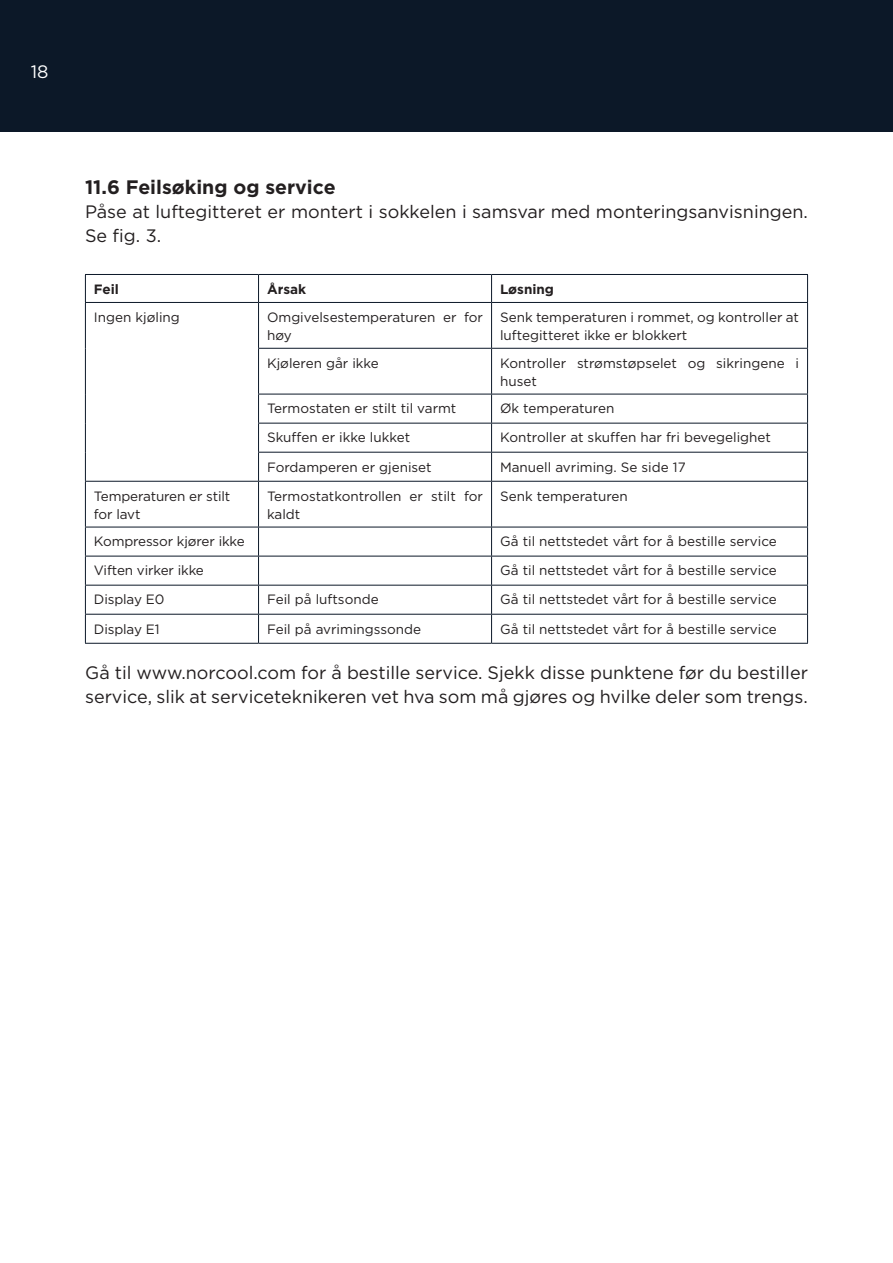
<style>
.page{position:relative;width:893px;height:1263px;background:#fff}
.page>*{position:absolute;margin:0;border:0;box-sizing:border-box;transform-origin:0 0}
.Mellomtittel{font:700 19.5px "Gotham";color:#231f20}
.Brødtekst{font:18px/24px "Gotham";color:#231f20}
.t1{font:18px "Gotham";color:#fff}
.Brødtekst-2{font:13.5px/18px "Gotham";color:#231f20}
.t2{font:700 13.5px "Gotham";color:#231f20}
</style>
<div class="page">
<div style="left:0;top:0;width:893px;height:132px;background:#0c1828"></div>
<hr style="left:85px;top:274px;width:174px;height:1px;background:#0c1828">
<svg style="left:85px;top:275px;width:1px;height:27px"></svg>
<hr style="left:259px;top:274px;width:233px;height:1px;background:#0c1828">
<svg style="left:258px;top:275px;width:1px;height:27px"></svg>
<hr style="left:492px;top:274px;width:316px;height:1px;background:#0c1828">
<svg style="left:491px;top:275px;width:1px;height:27px"></svg>
<svg style="left:807px;top:275px;width:1px;height:27px"></svg>
<hr style="left:85px;top:302px;width:174px;height:1px;background:#0c1828">
<hr style="left:85px;top:303px;width:1px;height:45px;background:#0c1828">
<hr style="left:259px;top:302px;width:233px;height:1px;background:#0c1828">
<hr style="left:258px;top:303px;width:1px;height:45px;background:#0c1828">
<hr style="left:492px;top:302px;width:316px;height:1px;background:#0c1828">
<hr style="left:491px;top:303px;width:1px;height:45px;background:#0c1828">
<hr style="left:807px;top:303px;width:1px;height:45px;background:#0c1828">
<hr style="left:85px;top:348px;width:1px;height:46px;background:#0c1828">
<hr style="left:258px;top:348px;width:234px;height:1px;background:#0c1828">
<hr style="left:258px;top:349px;width:1px;height:45px;background:#0c1828">
<hr style="left:492px;top:348px;width:316px;height:1px;background:#0c1828">
<hr style="left:491px;top:349px;width:1px;height:45px;background:#0c1828">
<hr style="left:807px;top:349px;width:1px;height:45px;background:#0c1828">
<hr style="left:258px;top:394px;width:234px;height:1px;background:#0c1828">
<hr style="left:492px;top:394px;width:316px;height:1px;background:#0c1828">
<hr style="left:258px;top:423px;width:234px;height:1px;background:#0c1828">
<hr style="left:492px;top:423px;width:316px;height:1px;background:#0c1828">
<svg style="left:85px;top:394px;width:1px;height:87px"></svg>
<hr style="left:258px;top:452px;width:234px;height:1px;background:#0c1828">
<svg style="left:258px;top:394px;width:1px;height:87px"></svg>
<hr style="left:492px;top:452px;width:316px;height:1px;background:#0c1828">
<svg style="left:491px;top:394px;width:1px;height:87px"></svg>
<svg style="left:807px;top:394px;width:1px;height:87px"></svg>
<hr style="left:85px;top:481px;width:174px;height:1px;background:#0c1828">
<hr style="left:85px;top:482px;width:1px;height:45px;background:#0c1828">
<hr style="left:259px;top:481px;width:233px;height:1px;background:#0c1828">
<hr style="left:258px;top:482px;width:1px;height:45px;background:#0c1828">
<hr style="left:492px;top:481px;width:316px;height:1px;background:#0c1828">
<hr style="left:491px;top:482px;width:1px;height:45px;background:#0c1828">
<hr style="left:807px;top:482px;width:1px;height:45px;background:#0c1828">
<hr style="left:85px;top:527px;width:174px;height:1px;background:#0c1828">
<hr style="left:259px;top:527px;width:233px;height:1px;background:#0c1828">
<hr style="left:492px;top:527px;width:316px;height:1px;background:#0c1828">
<hr style="left:85px;top:556px;width:174px;height:1px;background:#0c1828">
<hr style="left:259px;top:556px;width:233px;height:1px;background:#0c1828">
<hr style="left:492px;top:556px;width:316px;height:1px;background:#0c1828">
<hr style="left:85px;top:585px;width:174px;height:1px;background:#0c1828">
<hr style="left:259px;top:585px;width:233px;height:1px;background:#0c1828">
<hr style="left:492px;top:585px;width:316px;height:1px;background:#0c1828">
<hr style="left:85px;top:614px;width:174px;height:1px;background:#0c1828">
<svg style="left:85px;top:527px;width:1px;height:116px"></svg>
<hr style="left:259px;top:614px;width:233px;height:1px;background:#0c1828">
<svg style="left:258px;top:527px;width:1px;height:116px"></svg>
<hr style="left:492px;top:614px;width:316px;height:1px;background:#0c1828">
<svg style="left:491px;top:527px;width:1px;height:116px"></svg>
<svg style="left:807px;top:527px;width:1px;height:116px"></svg>
<hr style="left:85px;top:643px;width:174px;height:1px;background:#0c1828">
<hr style="left:259px;top:643px;width:233px;height:1px;background:#0c1828">
<hr style="left:492px;top:643px;width:316px;height:1px;background:#0c1828">
<h2 class="t1" style="left:31px;top:60px;width:19px">18</h2>
<p class="Mellomtittel" style="left:85px;top:174px;width:252px">11.6 Feilsøking og service</p>
<p class="Brødtekst" style="left:85px;top:199px;width:724px">Påse at luftegitteret er montert i sokkelen i samsvar med monteringsanvisningen.<br>Se fig. 3.</p>
<p class="t2" style="left:94px;top:280px;width:27px">Feil</p>
<p class="t2" style="left:267px;top:280px;width:41px">Årsak</p>
<p class="t2" style="left:500px;top:280px;width:55px">Løsning</p>
<p class="Brødtekst-2" style="left:94px;top:308px;width:87px">Ingen kjøling</p>
<p class="Brødtekst-2" style="left:267px;top:308px;width:217px">Omgivelsestemperaturen er for høy</p>
<p class="Brødtekst-2" style="left:500px;top:308px;width:300px">Senk temperaturen i rommet, og kontroller at luftegitteret ikke er blokkert</p>
<p class="Brødtekst-2" style="left:267px;top:353px;width:113px">Kjøleren går ikke</p>
<p class="Brødtekst-2" style="left:500px;top:353px;width:300px">Kontroller strømstøpselet og sikringene i huset</p>
<p class="Brødtekst-2" style="left:267px;top:399px;width:191px">Termostaten er stilt til varmt</p>
<p class="Brødtekst-2" style="left:500px;top:399px;width:116px">Øk temperaturen</p>
<p class="Brødtekst-2" style="left:267px;top:428px;width:145px">Skuffen er ikke lukket</p>
<p class="Brødtekst-2" style="left:500px;top:428px;width:272px">Kontroller at skuffen har fri bevegelighet</p>
<p class="Brødtekst-2" style="left:267px;top:457px;width:166px">Fordamperen er gjeniset</p>
<p class="Brødtekst-2" style="left:500px;top:457px;width:187px">Manuell avriming. Se side 17</p>
<p class="Brødtekst-2" style="left:94px;top:486px;width:138px">Temperaturen er stilt for lavt</p>
<p class="Brødtekst-2" style="left:267px;top:486px;width:217px">Termostatkontrollen er stilt for kaldt</p>
<p class="Brødtekst-2" style="left:500px;top:486px;width:129px">Senk temperaturen</p>
<p class="Brødtekst-2" style="left:94px;top:532px;width:152px">Kompressor kjører ikke</p>
<p class="Brødtekst-2" style="left:500px;top:532px;width:278px">Gå til nettstedet vårt for å bestille service</p>
<p class="Brødtekst-2" style="left:94px;top:561px;width:112px">Viften virker ikke</p>
<p class="Brødtekst-2" style="left:500px;top:561px;width:278px">Gå til nettstedet vårt for å bestille service</p>
<p class="Brødtekst-2" style="left:94px;top:590px;width:72px">Display E0</p>
<p class="Brødtekst-2" style="left:267px;top:590px;width:113px">Feil på luftsonde</p>
<p class="Brødtekst-2" style="left:500px;top:590px;width:278px">Gå til nettstedet vårt for å bestille service</p>
<p class="Brødtekst-2" style="left:94px;top:619px;width:67px">Display E1</p>
<p class="Brødtekst-2" style="left:267px;top:619px;width:156px">Feil på avrimingssonde</p>
<p class="Brødtekst-2" style="left:500px;top:619px;width:278px">Gå til nettstedet vårt for å bestille service</p>
<p class="Brødtekst" style="left:85px;top:660px;width:724px">Gå til www.norcool.com for å bestille service. Sjekk disse punktene før du bestiller service, slik at serviceteknikeren vet hva som må gjøres og hvilke deler som trengs.</p>
</div>
